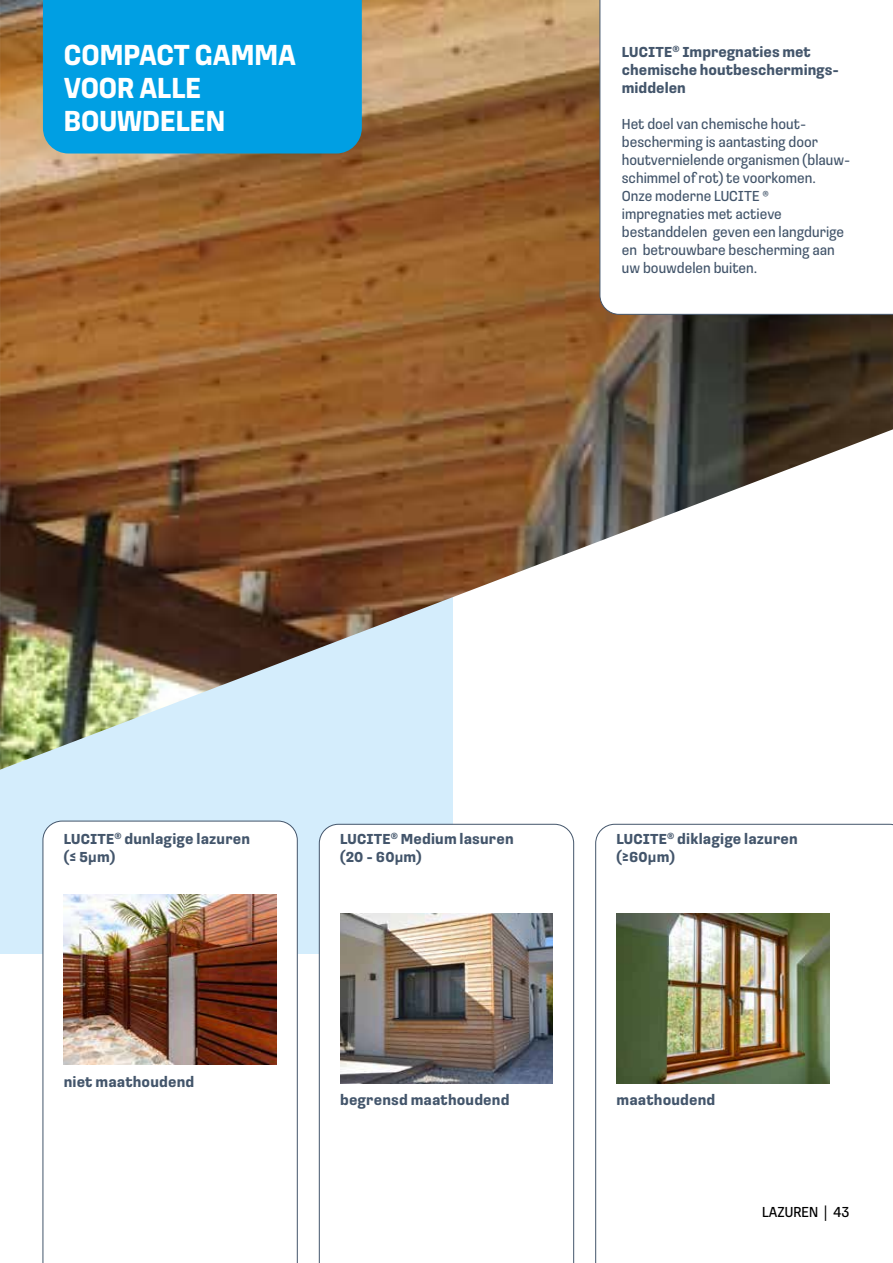
<style>
.page{position:relative;width:893px;height:1263px;background:#fff}
.page>*{position:absolute;margin:0;border:0;box-sizing:border-box;transform-origin:0 0}
.t1{font:700 30px/33px "Loos Condensed";color:#fff;scale:.95 1}
.t2{font:15px/18px "Loos Condensed";color:#43556b}
.t3{font:700 15px/18px "Loos Condensed";letter-spacing:.01em;color:#43556b}
.t4{font:15px "Loos Condensed";color:#000}
.s1{font-family:"Circular XX"}
</style>
<div class="page">
<div style="left:0;top:462px;width:453px;height:491px;background:#d4edfc"></div>
<img style="left:0;top:0;width:893px;height:770px">
<svg style="left:42px;top:820px;width:256px;height:443px"></svg>
<svg style="left:319px;top:823px;width:255px;height:440px"></svg>
<svg style="left:595px;top:823px;width:298px;height:440px"></svg>
<svg style="left:599px;top:0;width:294px;height:315px"></svg>
<div style="left:43px;top:0;width:319px;height:153px;background:#009fe3"></div>
<img style="left:64px;top:894px;width:212px;height:170px">
<img style="left:340px;top:913px;width:213px;height:170px">
<img style="left:617px;top:913px;width:212px;height:170px">
<h1 class="t1" style="left:64px;top:37px;width:246px">COMPACT GAMMA<br>VOOR ALLE<br>BOUWDELEN</h1>
<p class="t3" style="left:622px;top:42px;width:219px">LUCITE<sup>®</sup> Impregnaties met chemische houtbeschermings&shy;middelen</p>
<p class="t2" style="left:622px;top:114px;width:230px">Het doel van chemische hout&shy;bescherming is aantasting door houtvernielende organismen (blauw&shy;schimmel of rot) te voorkomen.<br>Onze moderne LUCITE ® impregnaties met actieve bestanddelen geven een langdurige en betrouwbare bescherming aan uw bouwdelen buiten.</p>
<p class="t3" style="left:64px;top:829px;width:188px">LUCITE<sup>®</sup> dunlagige lazuren (≤ 5<span class="s1">µ</span>m)</p>
<p class="t3" style="left:340px;top:829px;width:175px">LUCITE<sup>®</sup> Medium lasuren (20 - 60<span class="s1">µ</span>m)</p>
<p class="t3" style="left:617px;top:829px;width:183px">LUCITE<sup>®</sup> diklagige lazuren (≥60<span class="s1">µ</span>m)</p>
<p class="t3" style="left:64px;top:1072px;width:132px">niet maathoudend</p>
<p class="t3" style="left:340px;top:1090px;width:171px">begrensd maathoudend</p>
<p class="t3" style="left:617px;top:1090px;width:100px">maathoudend</p>
<p class="t4" style="left:762px;top:1201px;width:89px">LAZUREN | 43</p>
</div>
